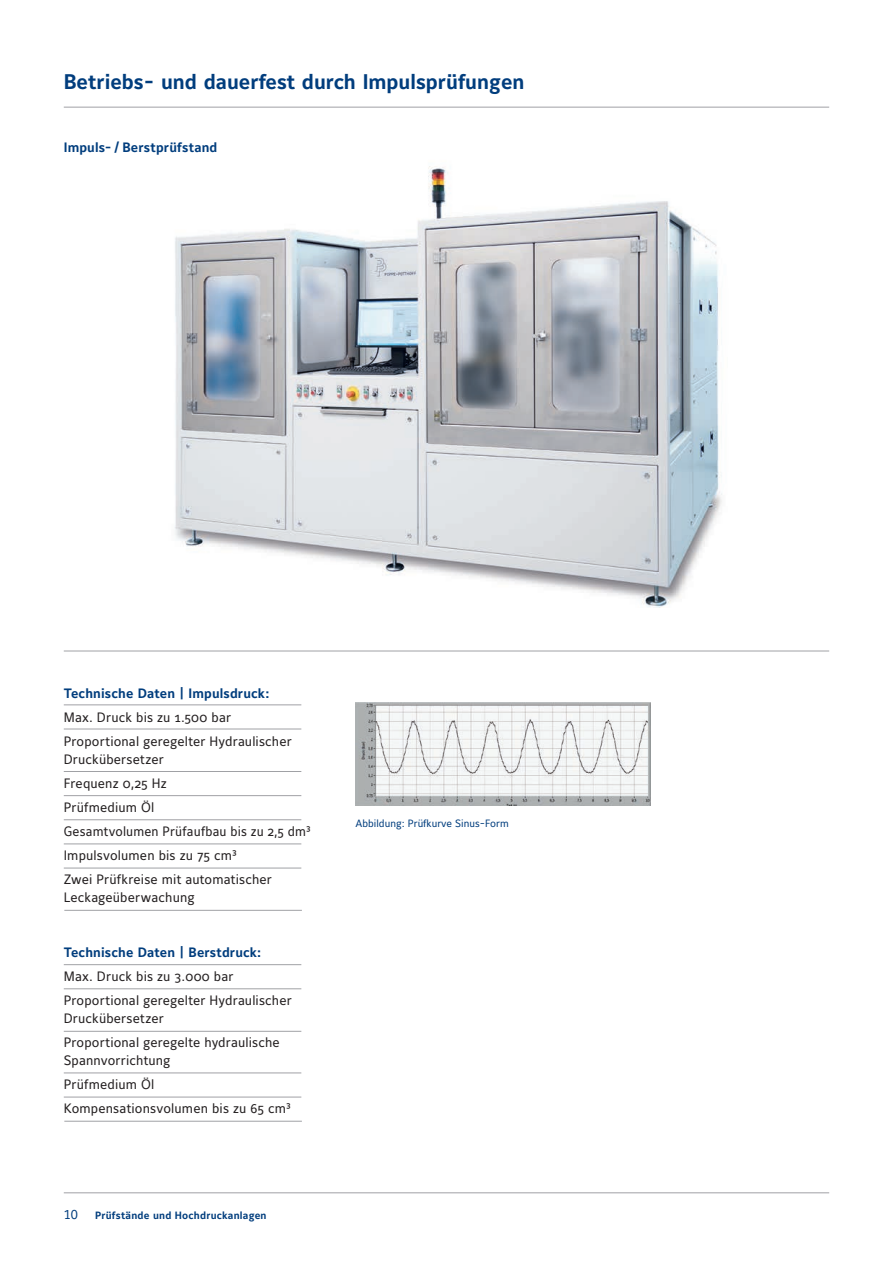
<style>
.page{position:relative;width:893px;height:1263px;background:#fff}
.page>*{position:absolute;margin:0;border:0;box-sizing:border-box;transform-origin:0 0}
.t1{font:700 21px "Maurea";color:#013d7d}
.t2{font:13.5px/24px "Maurea";letter-spacing:.01em;color:#231f20}
.t3{font:700 13.5px "Maurea";letter-spacing:.01em;color:#013d7d}
.t4{font:12.75px "Maurea Regular Caps Tf";color:#013d7d}
.t5{font:10.5px "Maurea";color:#013d7d}
.t6{font:700 10.5px "Maurea";letter-spacing:.02em;color:#013d7d}
</style>
<div class="page">
<img style="left:174px;top:166px;width:548px;height:441px">
<hr style="left:64px;top:964px;width:237px;height:1px;background:#a0a1a5">
<hr style="left:64px;top:704px;width:237px;height:1px;background:#a0a1a5">
<hr style="left:64px;top:988px;width:237px;height:1px;background:#a0a1a5">
<hr style="left:64px;top:729px;width:237px;height:1px;background:#a0a1a5">
<hr style="left:64px;top:1031px;width:237px;height:1px;background:#a0a1a5">
<hr style="left:64px;top:771px;width:237px;height:1px;background:#a0a1a5">
<hr style="left:64px;top:1097px;width:237px;height:1px;background:#a0a1a5">
<hr style="left:64px;top:843px;width:237px;height:1px;background:#a0a1a5">
<hr style="left:64px;top:868px;width:237px;height:1px;background:#a0a1a5">
<hr style="left:64px;top:910px;width:238px;height:1px;background:#a0a1a5">
<hr style="left:64px;top:1121px;width:238px;height:1px;background:#a0a1a5">
<hr style="left:64px;top:1072px;width:237px;height:1px;background:#a0a1a5">
<hr style="left:64px;top:819px;width:237px;height:1px;background:#a0a1a5">
<hr style="left:64px;top:795px;width:237px;height:1px;background:#a0a1a5">
<img style="left:356px;top:703px;width:295px;height:102px">
<hr style="left:64px;top:107px;width:765px;height:1px;background:#a0a1a5">
<hr style="left:64px;top:1192px;width:765px;height:1px;background:#a0a1a5">
<hr style="left:64px;top:651px;width:765px;height:1px;background:#a0a1a5">
<h1 class="t1" style="left:64px;top:70px;width:462px">Betriebs- und dauerfest durch Impulsprüfungen</h1>
<p class="t3" style="left:64px;top:140px;width:155px">Impuls- / Berstprüfstand</p>
<p class="t3" style="left:64px;top:685px;width:207px">Technische Daten | Impulsdruck:</p>
<p class="t2" style="left:64px;top:706px;width:230px">Max. Druck bis zu 1.500 bar<br>Proportional geregelter Hydraulischer</p>
<p class="t2" style="left:64px;top:748px;width:248px">Druckübersetzer<br>Frequenz 0,25 Hz<br>Prüfmedium Öl<br>Gesamtvolumen Prüfaufbau bis zu 2,5 dm³<br>Impulsvolumen bis zu 75 cm³<br>Zwei Prüfkreise mit automatischer</p>
<p class="t2" style="left:64px;top:885px;width:132px">Leckageüberwachung</p>
<p class="t3" style="left:64px;top:945px;width:199px">Technische Daten | Berstdruck:</p>
<p class="t2" style="left:64px;top:965px;width:230px">Max. Druck bis zu 3.000 bar<br>Proportional geregelter Hydraulischer</p>
<p class="t2" style="left:64px;top:1007px;width:217px">Druckübersetzer<br>Proportional geregelte hydraulische</p>
<p class="t2" style="left:64px;top:1049px;width:229px">Spannvorrichtung<br>Prüfmedium Öl<br>Kompensationsvolumen bis zu 65 cm³</p>
<p class="t4" style="left:64px;top:1207px;width:16px">10</p>
<p class="t6" style="left:95px;top:1209px;width:173px">Prüfstände und Hochdruckanlagen</p>
<p class="t5" style="left:356px;top:817px;width:155px">Abbildung: Prüfkurve Sinus-Form</p>
</div>
